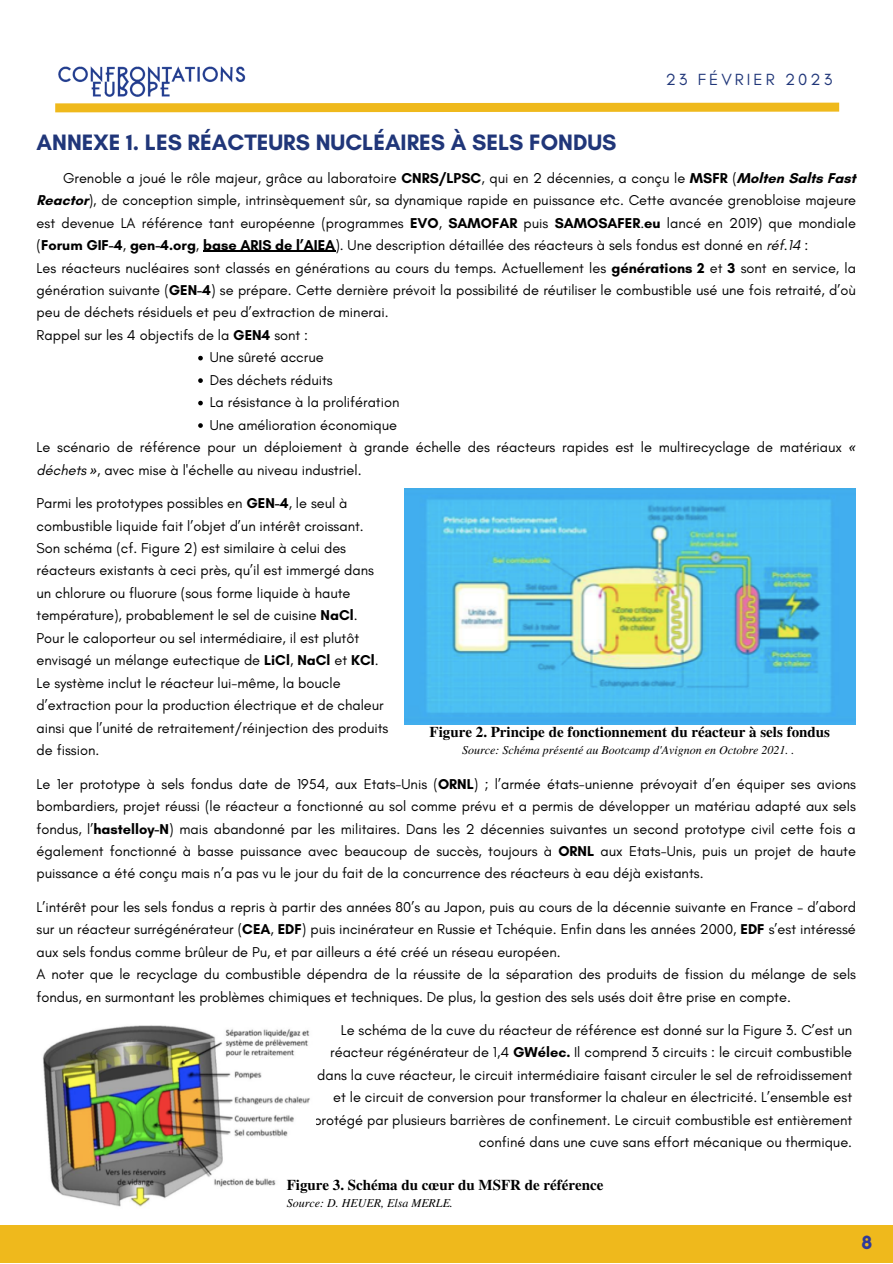
<style>
.page{position:relative;width:893px;height:1264px;background:#fff}
.page>*{position:absolute;margin:0;border:0;box-sizing:border-box;transform-origin:0 0}
.t1{font:700 22.65px "Glacial Indifference";color:#203679}
.t2{font:700 19.5px "Glacial Indifference";color:#303a99}
.t3{font:16.5px "Glacial Indifference";letter-spacing:.185em;color:#203679}
.t4{font:700 15px "Te X Gyre Termes";color:#000}
.t5{font:14.55px/22.5px "Glacial Indifference";color:#000}
.t6{font:italic 12px "Te X Gyre Termes";color:#000}
.s1{font-weight:700}
.s2{font-style:italic}
.s3{font-family:"Noto Sans";font-style:italic}
</style>
<div class="page">
<svg style="left:260px;top:102px;width:580px;height:11px;background:#f1c545"></svg>
<div style="left:0;top:1225px;width:892px;height:37px;background:#efb91c"></div>
<svg style="left:198px;top:356px;width:5px;height:4px"></svg>
<svg style="left:198px;top:378px;width:5px;height:5px"></svg>
<svg style="left:198px;top:401px;width:5px;height:4px"></svg>
<svg style="left:198px;top:423px;width:5px;height:5px"></svg>
<hr style="left:203px;top:251px;width:132px;height:1px;background:#000">
<img style="left:55px;top:66px;width:205px;height:47px">
<img style="left:404px;top:488px;width:451px;height:236px">
<img style="left:43px;top:1025px;width:267px;height:182px">
<p class="t3" style="left:665px;top:70px;width:168px">23 FÉVRIER 2023</p>
<h1 class="t1" style="left:37px;top:128px;width:581px">ANNEXE 1. LES RÉACTEURS NUCLÉAIRES À SELS FONDUS</h1>
<p class="t5" style="left:37px;top:166px;width:821px;text-indent:26px">Grenoble a joué le rôle majeur, grâce au laboratoire <span class="s1">CNRS/LPSC</span>, qui en 2 décennies, a conçu le <span class="s1">MSFR</span> (<span class="s1">Molten Salts Fast Reactor</span>), de conception simple, intrinsèquement sûr, sa dynamique rapide en puissance etc. Cette avancée grenobloise majeure est devenue LA référence tant européenne (programmes <span class="s1">EVO</span>, <span class="s1">SAMOFAR</span> puis <span class="s1">SAMOSAFER</span>.<span class="s1">eu</span> lancé en 2019) que mondiale (<span class="s1">Forum GIF-4</span>, <span class="s1">gen-4.org</span>, <span class="s1">base ARIS de l’AIEA</span>). Une description détaillée des réacteurs à sels fondus est donné en <span class="s2">réf.14</span> :<br>Les réacteurs nucléaires sont classés en générations au cours du temps. Actuellement les <span class="s1">générations 2</span> et <span class="s1">3</span> sont en service, la génération suivante (<span class="s1">GEN-4</span>) se prépare. Cette dernière prévoit la possibilité de réutiliser le combustible usé une fois retraité, d’où peu de déchets résiduels et peu d’extraction de minerai.<br>Rappel sur les 4 objectifs de la <span class="s1">GEN4</span> sont :</p>
<p class="t5" style="left:210px;top:346px;width:191px">Une sûreté accrue<br>Des déchets réduits<br>La résistance à la prolifération<br>Une amélioration économique</p>
<p class="t5" style="left:37px;top:436px;width:820px">Le scénario de référence pour un déploiement à grande échelle des réacteurs rapides est le multirecyclage de matériaux <span class="s3">« </span><span class="s2">déchets</span> <span class="s3">»</span>, avec mise à l'échelle au niveau industriel.</p>
<p class="t5" style="left:37px;top:491px;width:353px">Parmi les prototypes possibles en <span class="s1">GEN-4</span>, le seul à combustible liquide fait l’objet d’un intérêt croissant.<br>Son schéma (cf. Figure 2) est similaire à celui des réacteurs existants à ceci près, qu’il est immergé dans un chlorure ou fluorure (sous forme liquide à haute température), probablement le sel de cuisine <span class="s1">NaCl</span>.<br>Pour le caloporteur ou sel intermédiaire, il est plutôt envisagé un mélange eutectique de <span class="s1">LiCl</span>, <span class="s1">NaCl</span> et <span class="s1">KCl</span>.<br>Le système inclut le réacteur lui-même, la boucle d’extraction pour la production électrique et de chaleur ainsi que l’unité de retraitement/réinjection des produits de fission.</p>
<p class="t5" style="left:37px;top:772px;width:820px;text-align:justify">Le 1er prototype à sels fondus date de 1954, aux Etats-Unis (<span class="s1">ORNL</span>) ; l’armée états-unienne prévoyait d’en équiper ses avions bombardiers, projet réussi (le réacteur a fonctionné au sol comme prévu et a permis de développer un matériau adapté aux sels fondus, l’<span class="s1">hastelloy-N</span>) mais abandonné par les militaires. Dans les 2 décennies suivantes un second prototype civil cette fois a également fonctionné à basse puissance avec beaucoup de succès, toujours à <span class="s1">ORNL</span> aux Etats-Unis, puis un projet de haute puissance a été conçu mais n’a pas vu le jour du fait de la concurrence des réacteurs à eau déjà existants.</p>
<p class="t5" style="left:37px;top:895px;width:821px">L’intérêt pour les sels fondus a repris à partir des années 80’s au Japon, puis au cours de la décennie suivante en France – d’abord sur un réacteur surrégénérateur (<span class="s1">CEA</span>, <span class="s1">EDF</span>) puis incinérateur en Russie et Tchéquie. Enfin dans les années 2000, <span class="s1">EDF</span> s’est intéressé aux sels fondus comme brûleur de Pu, et par ailleurs a été créé un réseau européen.<br>A noter que le recyclage du combustible dépendra de la réussite de la séparation des produits de fission du mélange de sels fondus, en surmontant les problèmes chimiques et techniques. De plus, la gestion des sels usés doit être prise en compte.</p>
<p class="t5" style="left:313px;top:1018px;width:540px;text-align:right">Le schéma de la cuve du réacteur de référence est donné sur la Figure 3. C’est un réacteur régénérateur de 1,4 <span class="s1">GWélec.</span> Il comprend 3 circuits : le circuit combustible dans la cuve réacteur, le circuit intermédiaire faisant circuler le sel de refroidissement et le circuit de conversion pour transformer la chaleur en électricité. L’ensemble est protégé par plusieurs barrières de confinement. Le circuit combustible est entièrement confiné dans une cuve sans effort mécanique ou thermique.</p>
<p class="t4" style="left:429px;top:720px;width:402px">Figure 2. Principe de fonctionnement du réacteur à sels fondus</p>
<p class="t6" style="left:462px;top:741px;width:333px">Source: Schéma présenté au Bootcamp d'Avignon en Octobre 2021. .</p>
<p class="t4" style="left:287px;top:1173px;width:318px">Figure 3. Schéma du cœur du MSFR de référence</p>
<p class="t6" style="left:287px;top:1193px;width:168px">Source: D. HEUER, Elsa MERLE.</p>
<h2 class="t2" style="left:861px;top:1230px;width:12px">8</h2>
</div>
